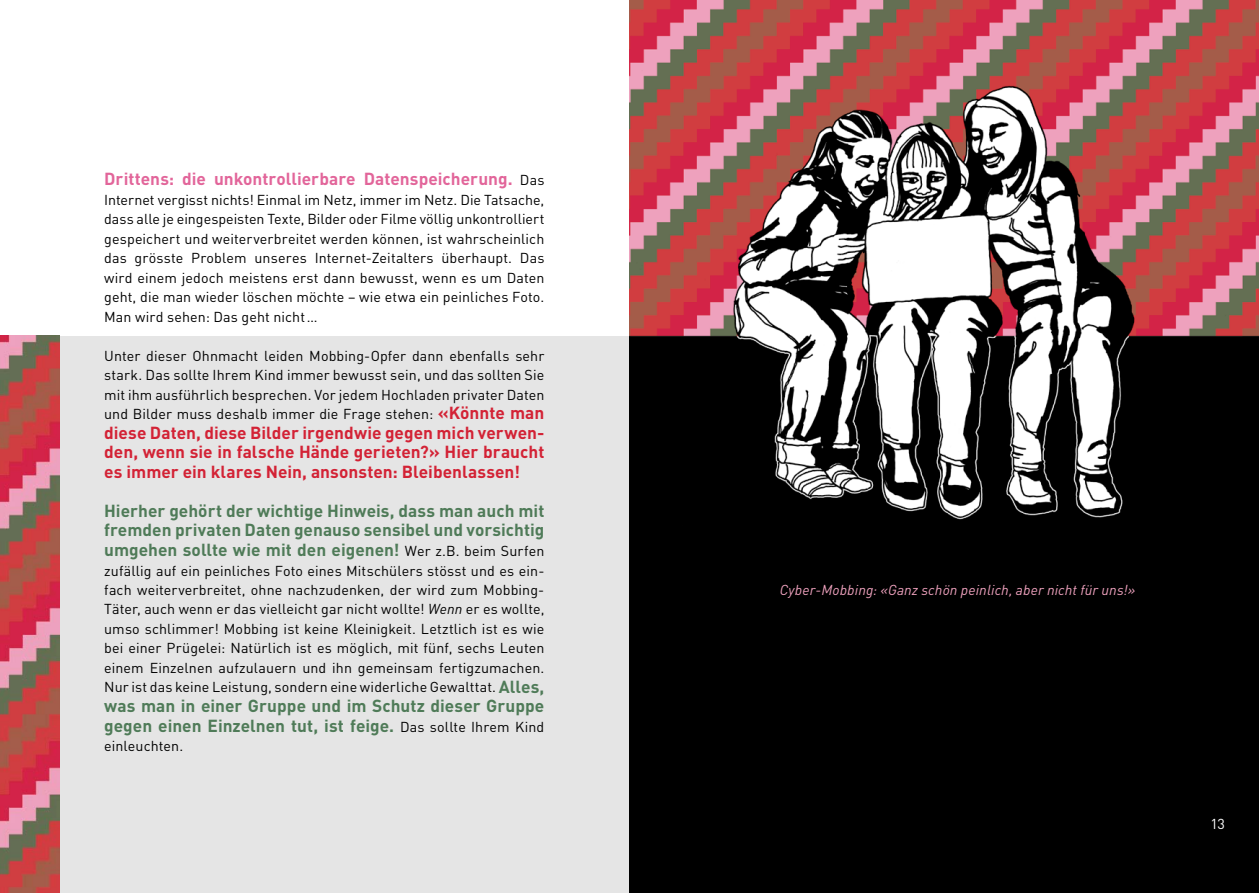
<style>
.page{position:relative;width:1259px;height:893px;background:#fff}
.page>*{position:absolute;margin:0;border:0;box-sizing:border-box;transform-origin:0 0}
.t1{font:700 17.25px/19.5px "DIN Weber";color:#4f7b58;text-align:justify}
.t2{font:700 17.25px/19.5px "DIN Weber";color:#d32235;text-align:justify}
.t3{font:700 17.25px "DIN Weber";color:#e2659a}
.t4{font:14.25px/19.5px "DIN Weber";letter-spacing:.005em;color:#000;text-align:justify}
.t5{font:italic 14.25px "DIN Weber";letter-spacing:.005em;color:#eea1bd}
.t6{font:14.25px "DIN Weber";color:#fff}
.s1{font-weight:400;font-size:14.25px;color:#000}
.s2{font-weight:700;font-size:17.25px;color:#d32235}
.s3{font-style:italic}
.s4{font-weight:700;font-size:17.25px;color:#4f7b58}
</style>
<div class="page">
<div style="left:0;top:336px;width:629px;height:557px;background:#e5e5e5"></div>
<div style="left:629px;top:508px;width:630px;height:385px;background:#000"></div>
<img style="left:629px;top:0;width:630px;height:520px">
<img style="left:0;top:336px;width:60px;height:557px">
<p class="t3" style="left:104px;top:168px;width:442px">Drittens: die unkontrollierbare Datenspeicherung. <span class="s1">Das</span></p>
<p class="t4" style="left:104px;top:190px;width:442px">Internet vergisst nichts! Einmal im Netz, immer im Netz. Die Tatsache, dass alle je eingespeisten Texte, Bilder oder Filme völlig unkontrolliert gespeichert und weiterverbreitet werden können, ist wahrscheinlich das grösste Problem unseres Internet-Zeitalters überhaupt. Das wird einem jedoch meistens erst dann bewusst, wenn es um Daten geht, die man wieder löschen möchte – wie etwa ein peinliches Foto.<br>Man wird sehen: Das geht nicht…</p>
<p class="t4" style="left:104px;top:346px;width:442px">Unter dieser Ohnmacht leiden Mobbing-Opfer dann ebenfalls sehr stark. Das sollte Ihrem Kind immer bewusst sein, und das sollten Sie mit ihm ausführlich besprechen. Vor jedem Hochladen privater Daten und Bilder muss deshalb immer die Frage stehen: <span class="s2">«Könnte man</span></p>
<p class="t2" style="left:104px;top:422px;width:442px">diese Daten, diese Bilder irgendwie gegen mich verwen&shy;den, wenn sie in falsche Hände gerieten?» Hier braucht es immer ein klares Nein, ansonsten: Bleibenlassen!</p>
<p class="t1" style="left:104px;top:500px;width:442px">Hierher gehört der wichtige Hinweis, dass man auch mit fremden privaten Daten genauso sensibel und vorsichtig umgehen sollte wie mit den eigenen! <span class="s1">Wer z.B. beim Surfen</span></p>
<p class="t4" style="left:104px;top:560px;width:442px">zufällig auf ein peinliches Foto eines Mitschülers stösst und es ein&shy;fach weiterverbreitet, ohne nachzudenken, der wird zum Mobbing-Täter, auch wenn er das vielleicht gar nicht wollte! <span class="s3">Wenn</span> er es wollte, umso schlimmer! Mobbing ist keine Kleinigkeit. Letztlich ist es wie bei einer Prügelei: Natürlich ist es möglich, mit fünf, sechs Leuten einem Einzelnen aufzulauern und ihn gemeinsam fertigzumachen.<br>Nur ist das keine Leistung, sondern eine widerliche Gewalttat. <span class="s4">Alles,</span></p>
<p class="t1" style="left:104px;top:695px;width:442px">was man in einer Gruppe und im Schutz dieser Gruppe gegen einen Einzelnen tut, ist feige. <span class="s1">Das sollte Ihrem Kind</span></p>
<p class="t4" style="left:104px;top:736px;width:81px">einleuchten.</p>
<p class="t5" style="left:780px;top:581px;width:357px">Cyber-Mobbing: «Ganz schön peinlich, aber nicht für uns!»</p>
<p class="t6" style="left:1210px;top:815px;width:16px">13</p>
</div>
